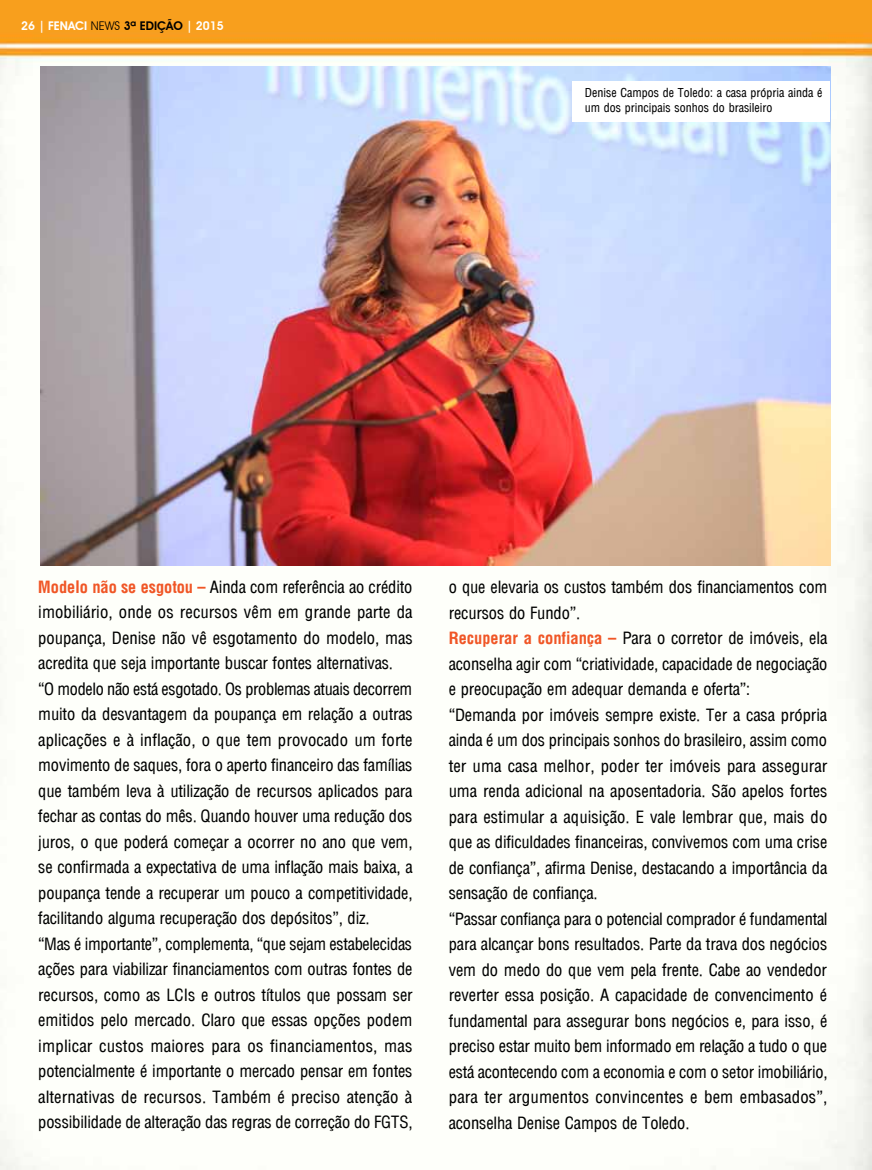
<style>
.page{position:relative;width:872px;height:1170px;background:#fff}
.page>*{position:absolute;margin:0;border:0;box-sizing:border-box;transform-origin:0 0}
.t1{font:16.5px/25.5px "Arena Condensed";letter-spacing:-.01em;color:#000}
.t2{font:12px/14.4px "Arena Condensed";color:#000}
.t3{font:600 12px "Avant Garde IT Cby BT";color:#fff}
.s1{font-weight:400;color:#000}
.s2{color:#000}
.s3{font-family:"Arena";font-weight:700;font-stretch:condensed;color:#f05626}
</style>
<div class="page">
<img style="left:0;top:0;width:872px;height:1169px">
<img style="left:41px;top:67px;width:789px;height:498px">
<div style="left:572px;top:81px;width:258px;height:40px;background:#fff"></div>
<p class="t3" style="left:21px;top:19px;width:204px">26 | FENACI <span class="s1">NEWS</span> <span class="s2">3ª EDIÇÃO</span> | 2015</p>
<p class="t2" style="left:585px;top:86px;width:239px">Denise Campos de Toledo: a casa própria ainda é um dos principais sonhos do brasileiro</p>
<p class="t1" style="left:38px;top:574px;width:376px"><span class="s3">Modelo não se esgotou –</span> Ainda com referência ao crédito imobiliário, onde os recursos vêm em grande parte da poupança, Denise não vê esgotamento do modelo, mas acredita que seja importante buscar fontes alternativas. “O modelo não está esgotado. Os problemas atuais decorrem muito da desvantagem da poupança em relação a outras aplicações e à inflação, o que tem provocado um forte movimento de saques, fora o aperto financeiro das famílias que também leva à utilização de recursos aplicados para fechar as contas do mês. Quando houver uma redução dos juros, o que poderá começar a ocorrer no ano que vem, se confirmada a expectativa de uma inflação mais baixa, a poupança tende a recuperar um pouco a competitividade, facilitando alguma recuperação dos depósitos”, diz.<br>“Mas é importante”, complementa, “que sejam estabelecidas ações para viabilizar financiamentos com outras fontes de recursos, como as LCIs e outros títulos que possam ser emitidos pelo mercado. Claro que essas opções podem implicar custos maiores para os financiamentos, mas potencialmente é importante o mercado pensar em fontes alternativas de recursos. Também é preciso atenção à possibilidade de alteração das regras de correção do FGTS,</p>
<p class="t1" style="left:449px;top:574px;width:380px">o que elevaria os custos também dos financiamentos com recursos do Fundo”.<br><span class="s3">Recuperar a confiança –</span> Para o corretor de imóveis, ela aconselha agir com “criatividade, capacidade de negociação e preocupação em adequar demanda e oferta”:<br>“Demanda por imóveis sempre existe. Ter a casa própria ainda é um dos principais sonhos do brasileiro, assim como ter uma casa melhor, poder ter imóveis para assegurar uma renda adicional na aposentadoria. São apelos fortes para estimular a aquisição. E vale lembrar que, mais do que as dificuldades financeiras, convivemos com uma crise de confiança”, afirma Denise, destacando a importância da sensação de confiança.<br>“Passar confiança para o potencial comprador é fundamental para alcançar bons resultados. Parte da trava dos negócios vem do medo do que vem pela frente. Cabe ao vendedor reverter essa posição. A capacidade de convencimento é fundamental para assegurar bons negócios e, para isso, é preciso estar muito bem informado em relação a tudo o que está acontecendo com a economia e com o setor imobiliário, para ter argumentos convincentes e bem embasados”, aconselha Denise Campos de Toledo.</p>
</div>
